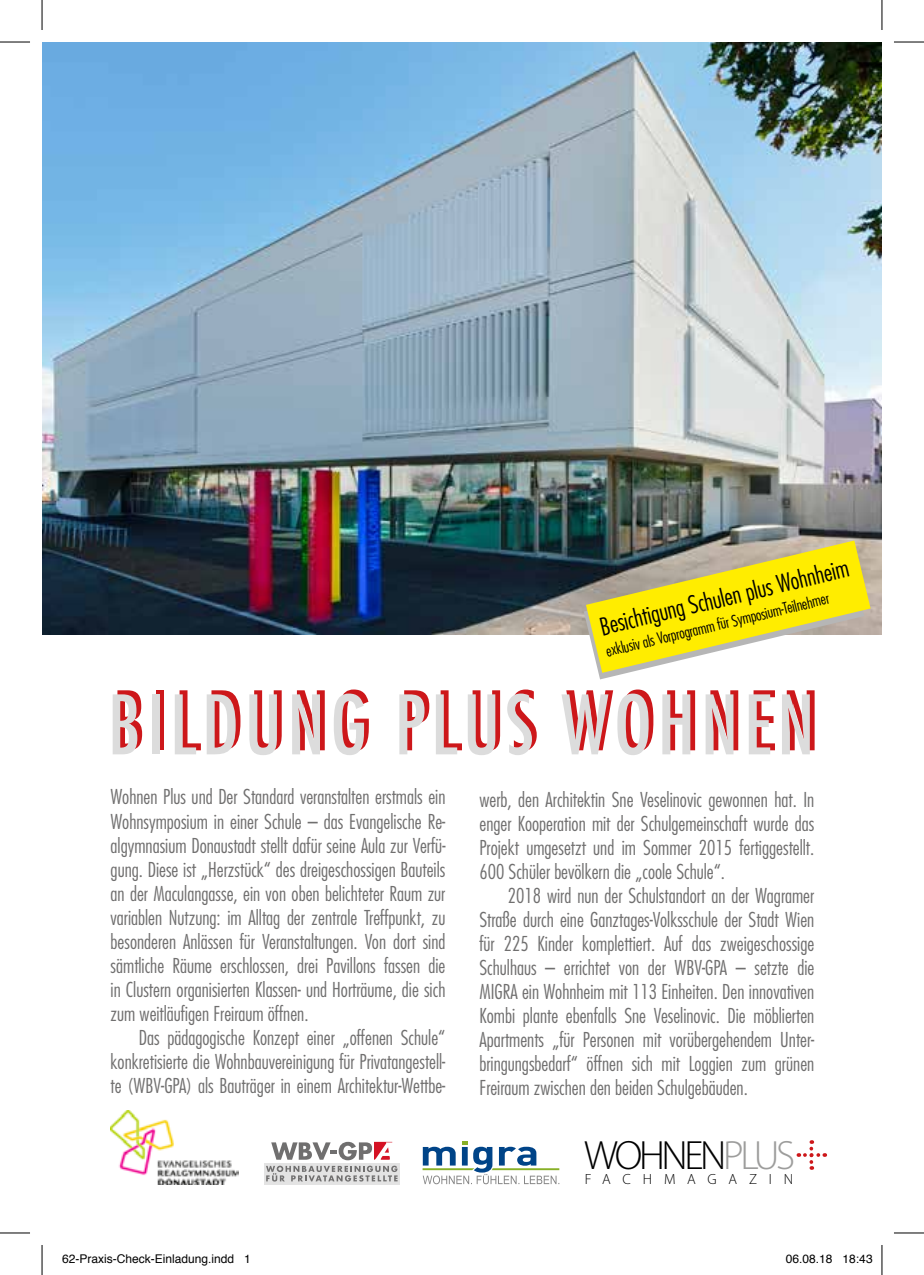
<style>
.page{position:relative;width:924px;height:1275px;background:#fff}
.page>*{position:absolute;margin:0;border:0;box-sizing:border-box;transform-origin:0 0}
.t1{font:condensed 79.6px "Futura Std";letter-spacing:.07em;color:#cd171a}
.t2{font:300 41px "Myriad Pro";letter-spacing:-.08em;color:#000}
.t3{font:300 condensed 24px "Futura Std";color:#000}
.t4{font:300 condensed 20px/24px "Futura Std";color:#706f6f;text-align:justify}
.t5{font:300 condensed 15.4px "Futura Std";color:#000}
.t6{font:300 14.8px "Myriad Pro";letter-spacing:.8em;color:#000}
.t7{font:12px "Helvetica";color:#000}
.s1{color:#9d9d9c}
</style>
<div class="page">
<img style="left:42px;top:42px;width:839px;height:593px">
<img style="left:110px;top:1110px;width:128px;height:74px">
<svg style="left:798px;top:1140px;width:26px;height:29px"></svg>
<svg style="left:422px;top:1141px;width:137px;height:43px"></svg>
<svg style="left:264px;top:1163px;width:135px;height:21px"></svg>
<svg style="left:266px;top:1141px;width:131px;height:40px"></svg>
<svg style="left:583px;top:540px;width:287px;height:139px"></svg>
<hr style="left:0;top:42px;width:30px;height:1px;background:#000">
<hr style="left:893px;top:42px;width:30px;height:1px;background:#000">
<hr style="left:0;top:1232px;width:30px;height:1px;background:#000">
<hr style="left:893px;top:1232px;width:30px;height:1px;background:#000">
<hr style="left:42px;top:0;width:1px;height:30px;background:#000">
<hr style="left:42px;top:1245px;width:1px;height:30px;background:#000">
<hr style="left:881px;top:0;width:1px;height:30px;background:#000">
<hr style="left:881px;top:1245px;width:1px;height:30px;background:#000">
<p class="t3" style="left:596px;top:614px;width:256px;rotate:-14deg">Besichtigung Schulen plus Wohnheim</p>
<p class="t5" style="left:603px;top:641px;width:230px;rotate:-13deg">exklusiv als Vorprogramm für Symposium-Teilnehmer</p>
<h1 class="t1" style="left:112px;top:673px;width:708px">BILDUNG PLUS WOHNEN</h1>
<p class="t4" style="left:110px;top:785px;width:336px">Wohnen Plus und Der Standard veranstalten erstmals ein Wohnsymposium in einer Schule – das Evangelische Re&shy;algymnasium Donaustadt stellt dafür seine Aula zur Verfü&shy;gung. Diese ist „Herzstück“ des dreigeschossigen Bauteils an der Maculangasse, ein von oben belichteter Raum zur variablen Nutzung: im Alltag der zentrale Treffpunkt, zu besonderen Anlässen für Veranstaltungen. Von dort sind sämtliche Räume erschlossen, drei Pavillons fassen die in Clustern organisierten Klassen- und Horträume, die sich zum weitläufigen Freiraum öffnen.</p>
<p class="t4" style="left:110px;top:1025px;width:336px;text-indent:28px">Das pädagogische Konzept einer „offenen Schule“ konkretisierte die Wohnbauvereinigung für Privatangestell&shy;te (WBV-GPA) als Bauträger in einem Architektur-Wettbe-</p>
<p class="t4" style="left:479px;top:787px;width:336px">werb, den Architektin Sne Veselinovic gewonnen hat. In enger Kooperation mit der Schulgemeinschaft wurde das Projekt umgesetzt und im Sommer 2015 fertiggestellt.<br>600 Schüler bevölkern die „coole Schule“.</p>
<p class="t4" style="left:479px;top:883px;width:336px;text-indent:28px">2018 wird nun der Schulstandort an der Wagramer Straße durch eine Ganztages-Volksschule der Stadt Wien für 225 Kinder komplettiert. Auf das zweigeschossige Schulhaus – errichtet von der WBV-GPA – setzte die MIGRA ein Wohnheim mit 113 Einheiten. Den innovativen Kombi plante ebenfalls Sne Veselinovic. Die möblierten Apartments „für Personen mit vorübergehendem Unter&shy;bringungsbedarf“ öffnen sich mit Loggien zum grünen Freiraum zwischen den beiden Schulgebäuden.</p>
<h2 class="t2" style="left:584px;top:1132px;width:212px">WOHNEN<span class="s1">PLUS</span></h2>
<p class="t6" style="left:584px;top:1170px;width:210px">FACHMAGAZIN</p>
<p class="t7" style="left:62px;top:1249px;width:190px">62-Praxis-Check-Einladung.indd 1</p>
<p class="t7" style="left:785px;top:1249px;width:88px">06.08.18 18:43</p>
</div>
